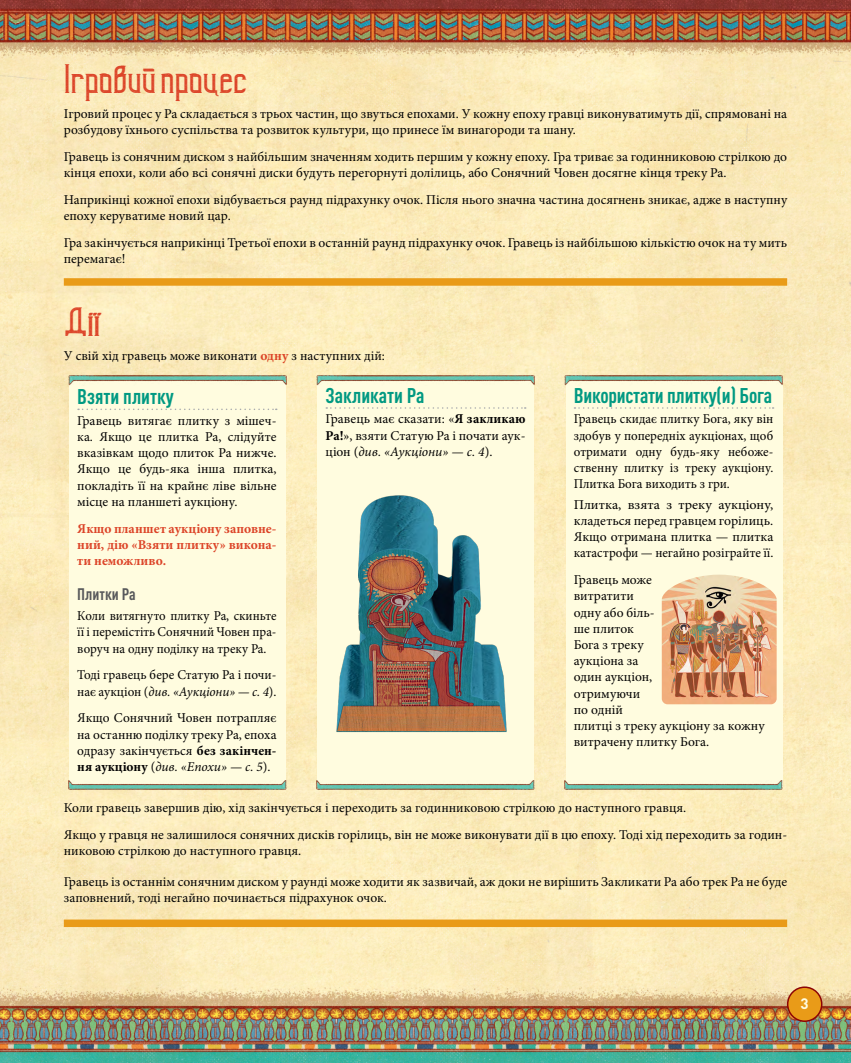
<style>
.page{position:relative;width:851px;height:1063px;background:#fff}
.page>*{position:absolute;margin:0;border:0;box-sizing:border-box;transform-origin:0 0}
.t1{font:45px "Sunblast Tall Rough UA";color:#dc4428}
.t2{font:700 condensed 21px "DIN Pro";letter-spacing:-.01em;color:#009982}
.t3{font:700 condensed 16.5px "DIN Pro";color:#58595b}
.t4{font:700 15px "DIN Pro";color:#fffcdf}
.t5{font:13.5px/16.2px "Minion Pro";color:#000}
.t6{font:13.5px/16.2px "Minion Pro";color:#000;text-align:justify;scale:.96 1}
.t7{font:13.5px/16.2px "Minion Pro";color:#000;text-align:justify;scale:1.04 1}
.t8{font:13.5px/16.2px "Minion Pro";color:#000;text-align:justify;scale:.95 1}
.t9{font:700 13.5px/16.2px "Minion Pro";color:#dc4428;text-align:justify}
.s1{font-weight:700;color:#dc4428}
.s2{font-style:italic}
.s3{font-weight:700}
</style>
<div class="page">
<img style="left:0;top:0;width:850px;height:1063px">
<div style="left:787px;top:987px;width:34px;height:34px;background:#e99b18;border-radius:50%"></div>
<div style="left:786px;top:986px;width:36px;height:36px;border:2px solid #8d0405;border-radius:50%"></div>
<div style="left:70px;top:376px;width:216px;height:411px;background:#fffcdf"></div>
<img style="left:64px;top:781px;width:227px;height:12px">
<img style="left:64px;top:372px;width:227px;height:13px">
<div style="left:318px;top:376px;width:216px;height:411px;background:#fffcdf"></div>
<img style="left:312px;top:781px;width:227px;height:12px">
<img style="left:312px;top:372px;width:227px;height:13px">
<div style="left:566px;top:376px;width:216px;height:411px;background:#fffcdf"></div>
<img style="left:560px;top:781px;width:227px;height:12px">
<img style="left:560px;top:372px;width:227px;height:13px">
<svg style="left:78px;top:409px;width:199px;height:1px"></svg>
<svg style="left:326px;top:407px;width:199px;height:2px"></svg>
<svg style="left:574px;top:407px;width:199px;height:2px"></svg>
<img style="left:316px;top:468px;width:219px;height:266px">
<img style="left:661px;top:575px;width:115px;height:129px">
<div style="left:64px;top:278px;width:723px;height:8px;background:#e99b18"></div>
<div style="left:64px;top:920px;width:723px;height:7px;background:#e99b18"></div>
<h1 class="t1" style="left:64px;top:59px;width:185px">Ігровий процес</h1>
<p class="t5" style="left:64px;top:106px;width:724px">Ігровий процес у Ра складається з трьох частин, що звуться епохами. У кожну епоху гравці виконуватимуть дії, спрямовані на розбудову їхнього суспільства та розвиток культури, що принесе їм винагороди та шану.</p>
<p class="t5" style="left:64px;top:149px;width:724px">Гравець із сонячним диском з найбільшим значенням ходить першим у кожну епоху. Гра триває за годинниковою стрілкою до кінця епохи, коли або всі сонячні диски будуть перегорнуті долілиць, або Сонячний Човен досягне кінця треку Ра.</p>
<p class="t5" style="left:64px;top:192px;width:724px">Наприкінці кожної епохи відбувається раунд підрахунку очок. Після нього значна частина досягнень зникає, адже в наступну епоху керуватиме новий цар.</p>
<p class="t5" style="left:64px;top:235px;width:724px">Гра закінчується наприкінці Третьої епохи в останній раунд підрахунку очок. Гравець із найбільшою кількістю очок на ту мить перемагає!</p>
<h1 class="t1" style="left:64px;top:301px;width:38px">Дії</h1>
<p class="t5" style="left:64px;top:348px;width:322px">У свій хід гравець може виконати <span class="s1">одну</span> з наступних дій:</p>
<h2 class="t2" style="left:77px;top:381px;width:98px">Взяти плитку</h2>
<p class="t5" style="left:77px;top:412px;width:201px;text-align:justify">Гравець витягає плитку з мішеч&shy;ка. Якщо це плитка Ра, слідуйте вказівкам щодо плиток Ра нижче.<br>Якщо це будь-яка інша плитка, покладіть її на крайнє ліве вільне місце на планшеті аукціону.</p>
<p class="t9" style="left:77px;top:520px;width:201px">Якщо планшет аукціону заповне&shy;ний, дію «Взяти плитку» викона&shy;ти неможливо.</p>
<p class="t3" style="left:77px;top:581px;width:60px">Плитки Ра</p>
<p class="t8" style="left:77px;top:608px;width:211px">Коли витягнуто плитку Ра, скиньте її і перемістіть Сонячний Човен пра&shy;воруч на одну поділку на треку Ра.</p>
<p class="t5" style="left:77px;top:667px;width:201px">Тоді гравець бере Статую Ра і почи&shy;нає аукціон (<span class="s2">див. «Аукціони» — с. 4</span>).</p>
<p class="t5" style="left:77px;top:710px;width:201px;text-align:justify">Якщо Сонячний Човен потрапляє на останню поділку треку Ра, епоха одразу закінчується <span class="s3">без закінчен&shy;ня аукціону</span> (<span class="s2">див. «Епохи» — с. 5</span>).</p>
<h2 class="t2" style="left:325px;top:380px;width:101px">Закликати Ра</h2>
<p class="t5" style="left:325px;top:411px;width:201px;text-align:justify">Гравець має сказати: «<span class="s3">Я закликаю Ра!</span>», взяти Статую Ра і почати аук&shy;ціон (<span class="s2">див. «Аукціони» — с. 4</span>).</p>
<h2 class="t2" style="left:573px;top:380px;width:200px">Використати плитку(и) Бога</h2>
<p class="t6" style="left:573px;top:411px;width:209px">Гравець скидає плитку Бога, яку він здобув у попередніх аукціонах, щоб отримати одну будь-яку небоже&shy;ственну плитку із треку аукціону.<br>Плитка Бога виходить з гри.</p>
<p class="t7" style="left:573px;top:496px;width:193px">Плитка, взята з треку аукціону, кладеться перед гравцем горілиць.<br>Якщо отримана плитка — плитка катастрофи — негайно розіграйте її.</p>
<p class="t5" style="left:573px;top:572px;width:192px">Гравець може<br>витратити<br>одну або біль-<br>ше плиток<br>Бога з треку<br>аукціона за<br>один аукціон,<br>отримуючи<br>по одній<br>плитці з треку аукціону за кожну витрачену плитку Бога.</p>
<p class="t5" style="left:64px;top:795px;width:724px;line-height:26.8px">Коли гравець завершив дію, хід закінчується і переходить за годинниковою стрілкою до наступного гравця.<br>Якщо у гравця не залишилося сонячних дисків горілиць, він не може виконувати дії в цю епоху. Тоді хід переходить за годин-</p>
<p class="t5" style="left:64px;top:843px;width:239px">никовою стрілкою до наступного гравця.</p>
<p class="t5" style="left:64px;top:874px;width:724px">Гравець із останнім сонячним диском у раунді може ходити як зазвичай, аж доки не вирішить Закликати Ра або трек Ра не буде заповнений, тоді негайно починається підрахунок очок.</p>
<p class="t4" style="left:800px;top:991px;width:10px">3</p>
</div>
